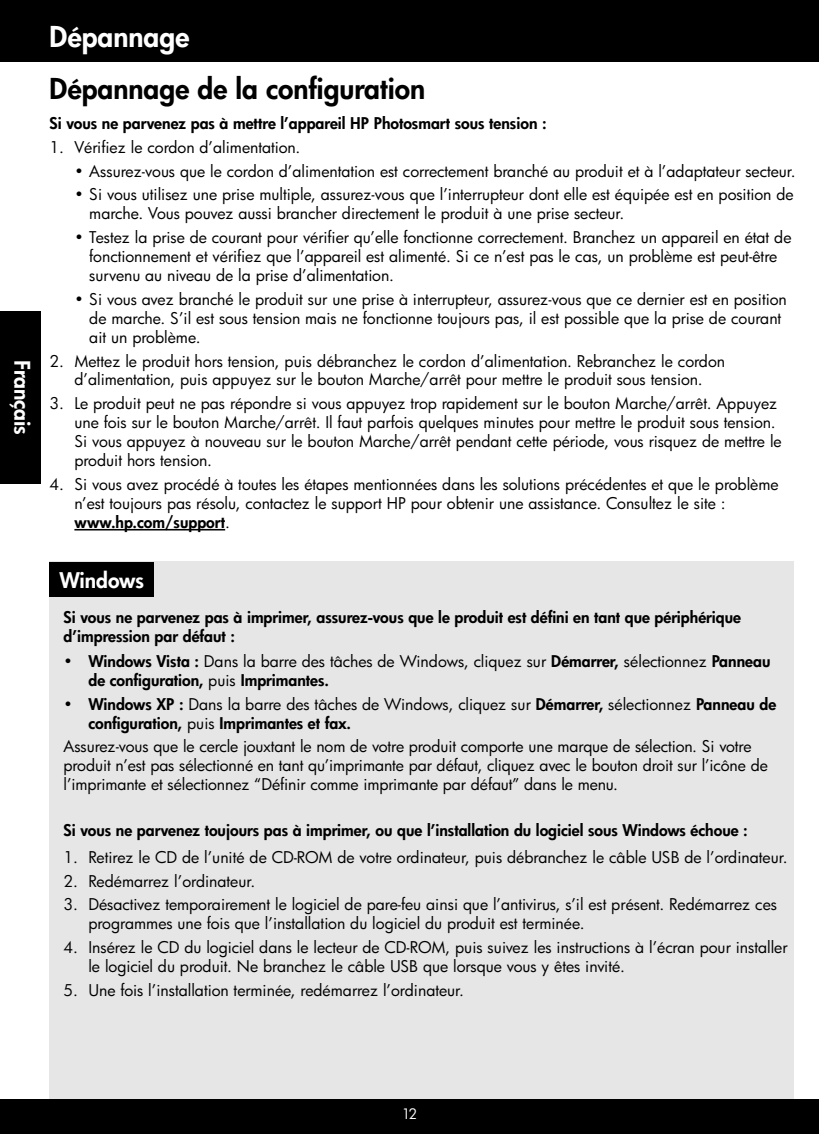
<style>
.page{position:relative;width:819px;height:1134px;background:#fff}
.page>*{position:absolute;margin:0;border:0;box-sizing:border-box;transform-origin:0 0}
.t1{font:800 28px "Futura";color:#000}
.t2{font:800 28px "Futura";color:#fff}
.t3{font:800 21px "Futura";color:#fff}
.t4{font:15.75px/18.9px "Futura";letter-spacing:-.005em;color:#000}
.t5{font:800 15.75px/18.9px "Futura";color:#000}
.t6{font:14px "Futura";color:#fff}
.s1{font-weight:800}
.s2{font-weight:400}
</style>
<div class="page">
<div style="left:0;top:0;width:819px;height:62px;background:#000"></div>
<div style="left:0;top:1099px;width:819px;height:35px;background:#000"></div>
<div style="left:50px;top:562px;width:744px;height:537px;background:#e6e6e7"></div>
<div style="left:50px;top:562px;width:104px;height:35px;background:#000"></div>
<hr style="left:74px;top:529px;width:151px;height:2px;background:#000">
<div style="left:0;top:311px;width:41px;height:173px;background:#000"></div>
<h2 class="t3" style="left:36px;top:360px;width:76px;rotate:90deg">Français</h2>
<h1 class="t2" style="left:50px;top:18px;width:141px">Dépannage</h1>
<h1 class="t1" style="left:50px;top:70px;width:377px">Dépannage de la configuration</h1>
<p class="t5" style="left:50px;top:114px;width:499px">Si vous ne parvenez pas à mettre l’appareil HP Photosmart sous tension :</p>
<p class="t4" style="left:74px;top:137px;width:228px">Vérifiez le cordon d’alimentation.</p>
<p class="t4" style="left:74px;top:161px;width:723px">• Assurez-vous que le cordon d’alimentation est correctement branché au produit et à l’adaptateur secteur.</p>
<p class="t4" style="left:89px;top:185px;width:706px;text-indent:-15px">• Si vous utilisez une prise multiple, assurez-vous que l’interrupteur dont elle est équipée est en position de marche. Vous pouvez aussi brancher directement le produit à une prise secteur.</p>
<p class="t4" style="left:89px;top:228px;width:704px;text-indent:-15px">• Testez la prise de courant pour vérifier qu’elle fonctionne correctement. Branchez un appareil en état de fonctionnement et vérifiez que l’appareil est alimenté. Si ce n’est pas le cas, un problème est peut-être survenu au niveau de la prise d’alimentation.</p>
<p class="t4" style="left:89px;top:289px;width:699px;text-indent:-15px">• Si vous avez branché le produit sur une prise à interrupteur, assurez-vous que ce dernier est en position de marche. S’il est sous tension mais ne fonctionne toujours pas, il est possible que la prise de courant ait un problème.</p>
<p class="t4" style="left:74px;top:351px;width:652px">Mettez le produit hors tension, puis débranchez le cordon d’alimentation. Rebranchez le cordon d’alimentation, puis appuyez sur le bouton Marche/arrêt pour mettre le produit sous tension.</p>
<p class="t4" style="left:74px;top:394px;width:709px">Le produit peut ne pas répondre si vous appuyez trop rapidement sur le bouton Marche/arrêt. Appuyez une fois sur le bouton Marche/arrêt. Il faut parfois quelques minutes pour mettre le produit sous tension.<br>Si vous appuyez à nouveau sur le bouton Marche/arrêt pendant cette période, vous risquez de mettre le produit hors tension.</p>
<p class="t4" style="left:74px;top:474px;width:706px">Si vous avez procédé à toutes les étapes mentionnées dans les solutions précédentes et que le problème n’est toujours pas résolu, contactez le support HP pour obtenir une assistance. Consultez le site : <span class="s1">www.hp.com/support</span>.</p>
<p class="t4" style="left:50px;top:137px;width:16px">1.</p>
<p class="t4" style="left:50px;top:351px;width:16px">2.</p>
<p class="t4" style="left:50px;top:394px;width:16px">3.</p>
<p class="t4" style="left:50px;top:474px;width:16px">4.</p>
<h2 class="t3" style="left:59px;top:566px;width:86px">Windows</h2>
<p class="t5" style="left:64px;top:607px;width:679px">Si vous ne parvenez pas à imprimer, assurez-vous que le produit est défini en tant que périphérique d’impression par défaut :</p>
<p class="t5" style="left:88px;top:652px;width:684px">Windows Vista : <span class="s2">Dans la barre des tâches de Windows, cliquez sur</span> Démarrer, <span class="s2">sélectionnez</span> Panneau de configuration, <span class="s2">puis</span> Imprimantes.</p>
<p class="t5" style="left:88px;top:694px;width:689px">Windows XP : <span class="s2">Dans la barre des tâches de Windows, cliquez sur</span> Démarrer, <span class="s2">sélectionnez</span> Panneau de configuration, <span class="s2">puis</span> Imprimantes et fax.</p>
<p class="t4" style="left:64px;top:737px;width:706px">Assurez-vous que le cercle jouxtant le nom de votre produit comporte une marque de sélection. Si votre produit n’est pas sélectionné en tant qu’imprimante par défaut, cliquez avec le bouton droit sur l’icône de l’imprimante et sélectionnez “Définir comme imprimante par défaut” dans le menu.</p>
<p class="t4" style="left:64px;top:651px;width:11px">•</p>
<p class="t4" style="left:64px;top:694px;width:11px">•</p>
<p class="t5" style="left:64px;top:821px;width:686px">Si vous ne parvenez toujours pas à imprimer, ou que l’installation du logiciel sous Windows échoue :</p>
<p class="t4" style="left:88px;top:845px;width:701px;line-height:23.8px">Retirez le CD de l’unité de CD-ROM de votre ordinateur, puis débranchez le câble USB de l’ordinateur.<br>Redémarrez l’ordinateur.<br>Désactivez temporairement le logiciel de pare-feu ainsi que l’antivirus, s’il est présent. Redémarrez ces</p>
<p class="t4" style="left:88px;top:911px;width:701px;line-height:23.8px">programmes une fois que l’installation du logiciel du produit est terminée.<br>Insérez le CD du logiciel dans le lecteur de CD-ROM, puis suivez les instructions à l’écran pour installer</p>
<p class="t4" style="left:88px;top:954px;width:538px;line-height:23.8px">le logiciel du produit. Ne branchez le câble USB que lorsque vous y êtes invité.<br>Une fois l’installation terminée, redémarrez l’ordinateur.</p>
<p class="t4" style="left:64px;top:845px;width:16px;line-height:23.8px;text-align:justify">1.<br>2.<br>3.</p>
<p class="t4" style="left:64px;top:938px;width:16px">4.</p>
<p class="t4" style="left:64px;top:980px;width:16px">5.</p>
<p class="t6" style="left:402px;top:1104px;width:17px">12</p>
</div>
